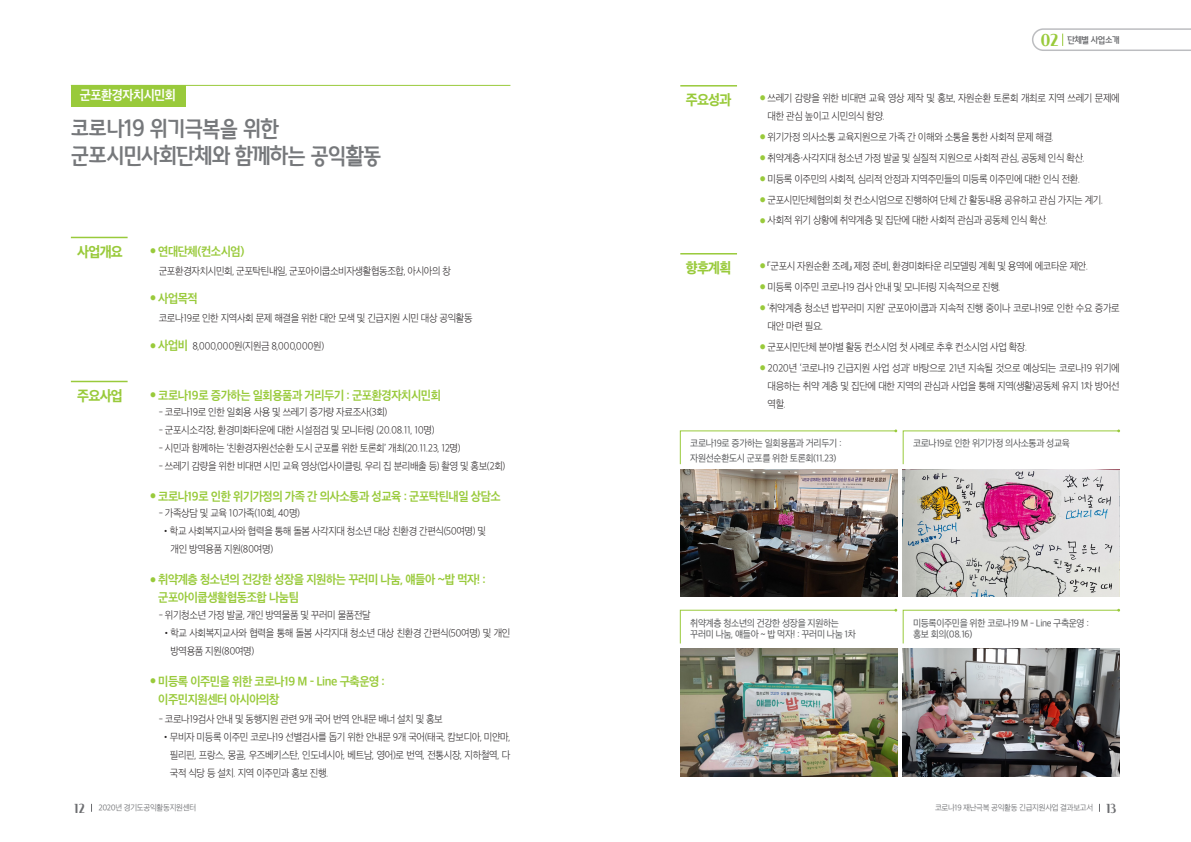
<style>
.page{position:relative;width:1191px;height:842px;background:#fff}
.page>*{position:absolute;margin:0;border:0;box-sizing:border-box;transform-origin:0 0}
.t1{font:700 22px "Hangeul Nuri";letter-spacing:-.04em;color:#76787b;scale:.93 1}
.t2{font:14px "SD Gothic Neoa h Ex Bd";letter-spacing:-.06em;color:#99ca3b;scale:.93 1}
.t3{font:13px "SD Gothic Neoa g Bd";letter-spacing:-.04em;color:#fff;scale:.93 1}
.t4{font:12px "SD Gothic Neoa g Bd";letter-spacing:-.04em;color:#99ca3b;scale:.93 1}
.t5{font:10px/18px "SD Gothic Neoa b Ult Lt";letter-spacing:-.04em;color:#231f20;scale:.93 1}
.t6{font:9.5px "SD Gothic Neoa d Rg";letter-spacing:-.04em;color:#57585a;scale:.93 1}
.t7{font:700 9px "Hangeul Nuri";letter-spacing:-.05em;color:#6c6d70;scale:.93 1}
.t8{font:8px "SD Gothic Neoa c Lt";letter-spacing:-.04em;color:#6c6d70;scale:.93 1}
.s1{font-family:"Nanum Square OTFEB";font-size:7px}
.s2{font-family:"Nanum Square OTFEB";font-size:7px;color:#99ca3b}
.s3{font-family:"SD Gothic Neoa g Bd";font-size:12px;color:#99ca3b}
.s4{font-family:"Cafe 24 Dangdanghae";font-weight:400;font-size:17px;color:#99ca3b}
.s5{font-family:"Cafe 24 Dangdanghae";font-size:13px}
</style>
<div class="page">
<svg style="left:1032px;top:28px;width:159px;height:23px"></svg>
<hr style="left:71px;top:85px;width:439px;height:1px;background:#99ca3b">
<div style="left:71px;top:85px;width:115px;height:22px;background:#99ca3b"></div>
<hr style="left:71px;top:237px;width:57px;height:1px;background:#99ca3b">
<hr style="left:680px;top:85px;width:57px;height:2px;background:#99ca3b">
<hr style="left:680px;top:253px;width:57px;height:1px;background:#99ca3b">
<hr style="left:71px;top:381px;width:57px;height:1px;background:#99ca3b">
<img style="left:680px;top:469px;width:217px;height:128px">
<img style="left:680px;top:649px;width:217px;height:127px">
<img style="left:903px;top:469px;width:216px;height:128px">
<img style="left:903px;top:649px;width:216px;height:127px">
<svg style="left:679px;top:429px;width:441px;height:36px"></svg>
<svg style="left:679px;top:609px;width:441px;height:35px"></svg>
<p class="t3" style="left:80px;top:88px;width:105px">군포환경자치시민회</p>
<p class="t1" style="left:71px;top:116px;width:225px">코로나19 위기극복을 위한</p>
<p class="t1" style="left:71px;top:143px;width:335px">군포시민사회단체와 함께하는 공익활동</p>
<p class="t2" style="left:77px;top:245px;width:51px">사업개요</p>
<p class="t2" style="left:77px;top:389px;width:51px">주요사업</p>
<p class="t4" style="left:150px;top:245px;width:103px"><span class="s1">●</span> 연대단체(컨소시엄)</p>
<p class="t5" style="left:159px;top:262px;width:316px">군포환경자치시민회, 군포탁틴내일, 군포아이쿱소비자생활협동조합, 아시아의 창</p>
<p class="t4" style="left:150px;top:292px;width:53px"><span class="s1">●</span> 사업목적</p>
<p class="t5" style="left:159px;top:309px;width:339px">코로나19로 인한 지역사회 문제 해결을 위한 대안 모색 및 긴급지원 시민 대상 공익활동</p>
<p class="t5" style="left:150px;top:337px;width:189px"><span class="s2">●</span> <span class="s3">사업비</span> 8,000,000원(지원금 8,000,000원)</p>
<p class="t4" style="left:150px;top:389px;width:314px"><span class="s1">●</span> 코로나19로 증가하는 일회용품과 거리두기 : 군포환경자치시민회</p>
<p class="t5" style="left:159px;top:403px;width:247px">- 코로나19로 인한 일회용 사용 및 쓰레기 증가량 자료조사(3회)</p>
<p class="t5" style="left:159px;top:421px;width:298px">- 군포시소각장, 환경미화타운에 대한 시설점검 및 모니터링 (20.08.11, 10명)</p>
<p class="t5" style="left:159px;top:439px;width:326px">- 시민과 함께하는 ‘친환경자원선순환 도시 군포를 위한 토론회’ 개최(20.11.23, 12명)</p>
<p class="t5" style="left:159px;top:457px;width:374px">- 쓰레기 감량을 위한 비대면 시민 교육 영상(업사이클링, 우리 집 분리배출 등) 촬영 및 홍보(2회)</p>
<p class="t4" style="left:150px;top:490px;width:378px"><span class="s1">●</span> 코로나19로 인한 위기가정의 가족 간 의사소통과 성교육 : 군포탁틴내일 상담소</p>
<p class="t5" style="left:159px;top:504px;width:153px">- 가족상담 및 교육 10가족(10회, 40명)</p>
<p class="t5" style="left:162px;top:522px;width:350px">•학교 사회복지교사와 협력을 통해 돌봄 사각지대 청소년 대상 친환경 간편식(50여명) 및</p>
<p class="t5" style="left:171px;top:540px;width:112px">개인 방역용품 지원(80여명)</p>
<p class="t4" style="left:150px;top:574px;width:362px"><span class="s1">●</span> 취약계층 청소년의 건강한 성장을 지원하는 꾸러미 나눔, 얘들아 ~밥 먹자! :</p>
<p class="t4" style="left:158px;top:592px;width:153px">군포아이쿱생활협동조합 나눔팀</p>
<p class="t5" style="left:159px;top:606px;width:229px">- 위기청소년 가정 발굴, 개인 방역물품 및 꾸러미 물품전달</p>
<p class="t5" style="left:170px;top:624px;width:367px;text-indent:-8px">•학교 사회복지교사와 협력을 통해 돌봄 사각지대 청소년 대상 친환경 간편식(50여명) 및 개인 방역용품 지원(80여명)</p>
<p class="t4" style="left:150px;top:675px;width:254px"><span class="s1">●</span> 미등록 이주민을 위한 코로나19 M - Line 구축운영 :</p>
<p class="t4" style="left:158px;top:693px;width:132px">이주민지원센터 아시아의창</p>
<p class="t5" style="left:159px;top:710px;width:307px">- 코로나19검사 안내 및 동행지원 관련 9개 국어 번역 안내문 배너 설치 및 홍보</p>
<p class="t5" style="left:170px;top:728px;width:368px;text-align:justify;text-indent:-8px">•무비자 미등록 이주민 코로나19 선별검사를 돕기 위한 안내문 9개 국어(태국, 캄보디아, 미얀마, 필리핀, 프랑스, 몽골, 우즈베키스탄, 인도네시아, 베트남, 영어)로 번역, 전통시장, 지하철역, 다 국적 식당 등 설치. 지역 이주민과 홍보 진행.</p>
<p class="t2" style="left:686px;top:93px;width:51px">주요성과</p>
<p class="t2" style="left:686px;top:261px;width:51px">향후계획</p>
<p class="t7" style="left:1041px;top:35px;width:86px"><span class="s4">02</span> 단체별 사업소개</p>
<p class="t5" style="left:767px;top:89px;width:380px;text-indent:-8px"><span class="s2">●</span> 쓰레기 감량을 위한 비대면 교육 영상 제작 및 홍보, 자원순환 토론회 개최로 지역 쓰레기 문제에 대한 관심 높이고 시민의식 함양.</p>
<p class="t5" style="left:759px;top:128px;width:318px"><span class="s2">●</span> 위기가정 의사소통 교육지원으로 가족 간 이해와 소통을 통한 사회적 문제 해결.</p>
<p class="t5" style="left:759px;top:149px;width:351px"><span class="s2">●</span> 취약계층·사각지대 청소년 가정 발굴 및 실질적 지원으로 사회적 관심, 공동체 인식 확산.</p>
<p class="t5" style="left:759px;top:170px;width:346px"><span class="s2">●</span> 미등록 이주민의 사회적, 심리적 안정과 지역주민들의 미등록 이주민에 대한 인식 전환.</p>
<p class="t5" style="left:759px;top:191px;width:371px"><span class="s2">●</span> 군포시민단체협의회 첫 컨소시엄으로 진행하여 단체 간 활동내용 공유하고 관심 가지는 계기.</p>
<p class="t5" style="left:759px;top:211px;width:311px"><span class="s2">●</span> 사회적 위기 상황에 취약계층 및 집단에 대한 사회적 관심과 공동체 인식 확산.</p>
<p class="t5" style="left:759px;top:257px;width:355px"><span class="s2">●</span> 「군포시 자원순환 조례」 제정 준비, 환경미화타운 리모델링 계획 및 용역에 에코타운 제안.</p>
<p class="t5" style="left:759px;top:278px;width:260px"><span class="s2">●</span> 미등록 이주민 코로나19 검사 안내 및 모니터링 지속적으로 진행.</p>
<p class="t5" style="left:767px;top:299px;width:380px;text-indent:-8px"><span class="s2">●</span> ‘취약계층 청소년 밥꾸러미 지원’ 군포아이쿱과 지속적 진행 중이나 코로나19로 인한 수요 증가로 대안 마련 필요.</p>
<p class="t5" style="left:759px;top:338px;width:289px"><span class="s2">●</span> 군포시민단체 분야별 활동 컨소시엄 첫 사례로 추후 컨소시엄 사업 확장.</p>
<p class="t5" style="left:767px;top:359px;width:380px;text-align:justify;text-indent:-8px"><span class="s2">●</span> 2020년 ‘코로나19 긴급지원 사업 성과’ 바탕으로 21년 지속될 것으로 예상되는 코로나19 위기에 대응하는 취약 계층 및 집단에 대한 지역의 관심과 사업을 통해 지역(생활)공동체 유지 1차 방어선 역할.</p>
<p class="t6" style="left:690px;top:439px;width:164px">코로나19로 증가하는 일회용품과 거리두기 :</p>
<p class="t6" style="left:690px;top:453px;width:159px">자원선순환도시 군포를 위한 토론회(11.23)</p>
<p class="t6" style="left:913px;top:439px;width:170px">코로나19로 인한 위기가정 의사소통과 성교육</p>
<p class="t6" style="left:690px;top:618px;width:161px">취약계층 청소년의 건강한 성장을 지원하는</p>
<p class="t6" style="left:690px;top:630px;width:180px">꾸러미 나눔, 얘들아 ~ 밥 먹자! : 꾸러미 나눔 1차</p>
<p class="t6" style="left:913px;top:618px;width:191px">미등록이주민을 위한 코로나19 M - Line 구축운영 :</p>
<p class="t6" style="left:913px;top:630px;width:65px">홍보 회의(08.16)</p>
<p class="t8" style="left:75px;top:803px;width:132px"><span class="s5">12</span> 2020년 경기도공익활동지원센터</p>
<p class="t8" style="left:935px;top:803px;width:196px">코로나19 재난극복 공익활동 긴급지원사업 결과보고서 <span class="s5">13</span></p>
</div>
